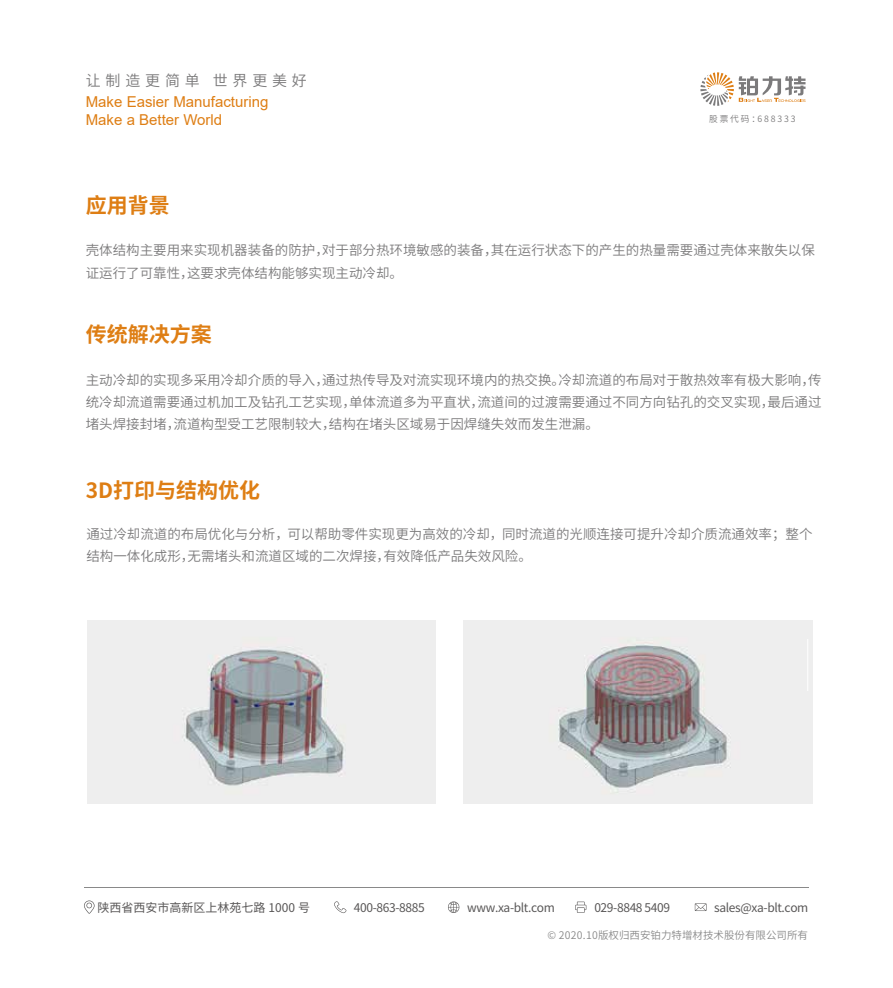
<style>
.page{position:relative;width:893px;height:988px;background:#fff}
.page>*{position:absolute;margin:0;border:0;box-sizing:border-box;transform-origin:0 0}
.t1{font:700 21px "Source Han Sans CN";color:#de7e14}
.t2{font:15px/18px "Arial";color:#de7e14}
.t3{font:15px "Source Han Sans CN";letter-spacing:.32em;color:#7b7a7b}
.t4{font:13.5px/22.2px "Source Han Sans CN";color:#7b7a7b}
.t5{font:12px "Source Han Sans CN";letter-spacing:-.03em;color:#595757}
.t6{font:12px "Source Han Sans CN";color:#595757}
.t7{font:10.5px "Source Han Sans CN";color:#898989}
.t8{font:8.7px "Source Han Sans CN";letter-spacing:.21em;color:#7b7a7b}
</style>
<div class="page">
<img style="left:87px;top:620px;width:349px;height:182px">
<img style="left:463px;top:620px;width:349px;height:182px">
<svg style="left:700px;top:72px;width:105px;height:34px"></svg>
<hr style="left:807px;top:638px;width:1px;height:52px;background:#fff">
<svg style="left:84px;top:900px;width:11px;height:13px"></svg>
<hr style="left:85px;top:887px;width:724px;height:1px;background:#898989">
<svg style="left:695px;top:903px;width:11px;height:7px"></svg>
<svg style="left:334px;top:901px;width:12px;height:11px"></svg>
<svg style="left:575px;top:901px;width:11px;height:11px"></svg>
<svg style="left:448px;top:901px;width:11px;height:11px"></svg>
<p class="t3" style="left:86px;top:72px;width:223px">让制造更简单 世界更美好</p>
<p class="t2" style="left:86px;top:93px;width:184px">Make Easier Manufacturing<br>Make a Better World</p>
<p class="t8" style="left:709px;top:114px;width:88px">股票代码：688333</p>
<h1 class="t1" style="left:86px;top:193px;width:85px">应用背景</h1>
<p class="t4" style="left:86px;top:239px;width:731px">壳体结构主要用来实现机器装备的防护，对于部分热环境敏感的装备，其在运行状态下的产生的热量需要通过壳体来散失以保证运行了可靠性，这要求壳体结构能够实现主动冷却。</p>
<h1 class="t1" style="left:86px;top:322px;width:127px">传统解决方案</h1>
<p class="t4" style="left:86px;top:368px;width:737px;text-align:justify">主动冷却的实现多采用冷却介质的导入，通过热传导及对流实现环境内的热交换。冷却流道的布局对于散热效率有极大影响，传统冷却流道需要通过机加工及钻孔工艺实现，单体流道多为平直状，流道间的过渡需要通过不同方向钻孔的交叉实现，最后通过堵头焊接封堵，流道构型受工艺限制较大，结构在堵头区域易于因焊缝失效而发生泄漏。</p>
<h1 class="t1" style="left:86px;top:478px;width:176px">3D打印与结构优化</h1>
<p class="t4" style="left:86px;top:523px;width:728px">通过冷却流道的布局优化与分析，可以帮助零件实现更为高效的冷却，同时流道的光顺连接可提升冷却介质流通效率；整个结构一体化成形，无需堵头和流道区域的二次焊接，有效降低产品失效风险。</p>
<p class="t6" style="left:98px;top:900px;width:214px">陕西省西安市高新区上林苑七路 1000 号</p>
<p class="t5" style="left:354px;top:900px;width:72px">400-863-8885</p>
<p class="t5" style="left:467px;top:900px;width:89px">www.xa-blt.com</p>
<p class="t5" style="left:594px;top:900px;width:77px">029-8848 5409</p>
<p class="t5" style="left:714px;top:900px;width:96px">sales@xa-blt.com</p>
<p class="t7" style="left:548px;top:928px;width:262px">© 2020.10版权归西安铂力特增材技术股份有限公司所有</p>
</div>
